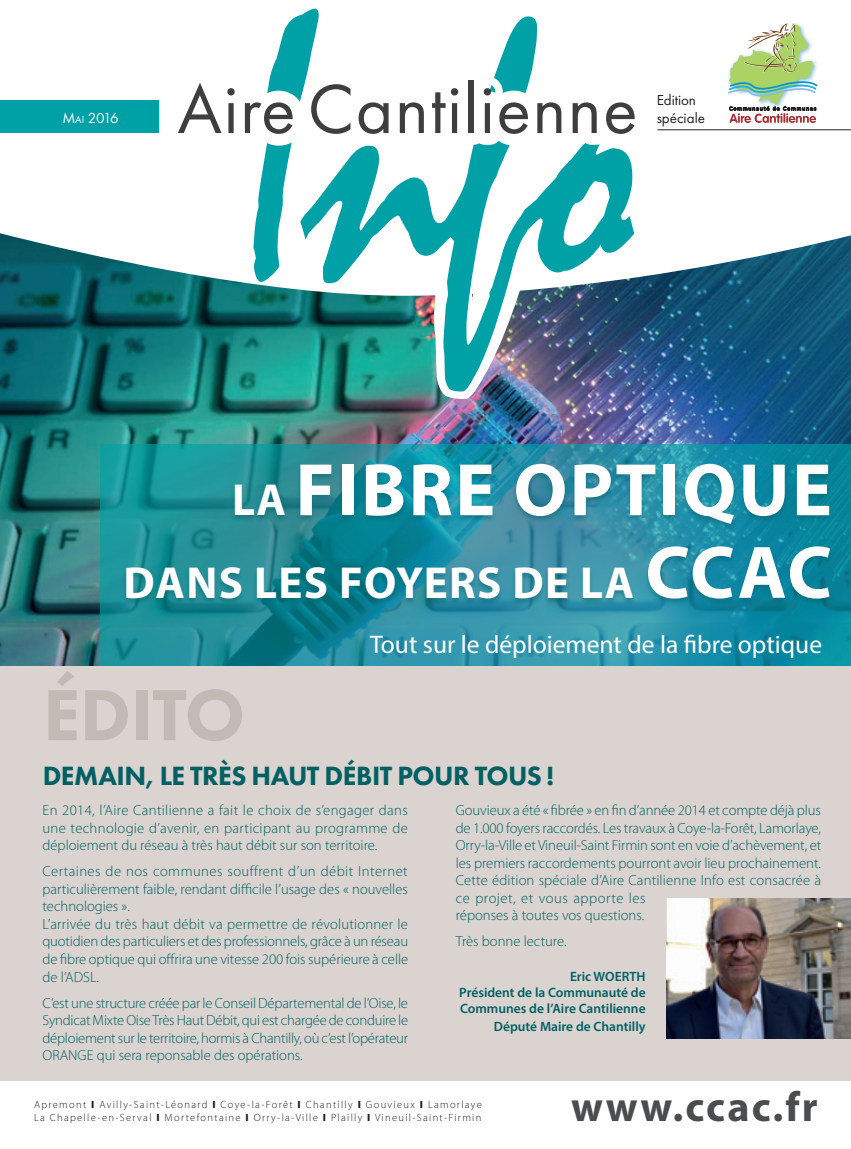
<style>
.page{position:relative;width:851px;height:1149px;background:#fff}
.page>*{position:absolute;margin:0;border:0;box-sizing:border-box;transform-origin:0 0}
.TITRE_PRINCIPAL{font:700 75px "Myriad Pro";letter-spacing:.03em;color:#fff}
.t1{font:800 74.85px "Futura PT";letter-spacing:-.01em;color:#c3bab6}
.t2{font:72px "Futura PT";letter-spacing:.02em;color:#3e3e3f}
.TITRE_PRINCIPAL-2{font:700 45px "Myriad Pro";letter-spacing:.03em;color:#fff}
.t3{font:700 42px "Myriad Pro";letter-spacing:.05em;color:#4b4c4d}
.t4{font:800 27.3px "Futura PT";letter-spacing:-.02em;color:#006064}
.t5{font:25.5px "Myriad Pro";color:#fff}
.t6{font:15px "Futura PT";color:#231f20}
.Date{font:15px "Futura PT";color:#fff}
.t7{font:300 14.7px/17.5px "Myriad Pro";color:#006064;text-align:justify}
.t8{font:600 13.5px/16.2px "Myriad Pro";color:#006064}
.t9{font:300 10.5px/13.5px "Myriad Pro";letter-spacing:.125em;color:#231f20}
.s1{font-size:10.5px}
.s2{font-size:45px}
.s3{font-size:75px}
.s4{font-weight:900}
</style>
<div class="page">
<img style="left:0;top:233px;width:850px;height:432px">
<img style="left:102px;top:99px;width:674px;height:307px">
<img style="left:243px;top:8px;width:407px;height:388px">
<svg style="left:142px;top:24px;width:523px;height:163px"></svg>
<div style="left:716px;top:11px;width:113px;height:118px;background:#fff;border-radius:12px"></div>
<svg style="left:728px;top:23px;width:90px;height:100px"></svg>
<div style="left:0;top:100px;width:159px;height:33px;background:#00a0a7"></div>
<hr style="left:657px;top:129px;width:193px;height:1px;background:#231f20">
<svg style="left:100px;top:444px;width:750px;height:221px;background:#1d8ea1"></svg>
<div style="left:122px;top:462px;width:712px;height:143px;background:#04626d;opacity:.5"></div>
<div style="left:0;top:665px;width:850px;height:415px;background:#dad3cf"></div>
<img style="left:666px;top:898px;width:184px;height:139px">
<p class="t2" style="left:177px;top:66px;width:462px">Aire Cantilienne</p>
<p class="t6" style="left:656px;top:91px;width:41px">Edition</p>
<p class="Date" style="left:62px;top:109px;width:58px">M<span class="s1">ai</span> 2016</p>
<p class="t6" style="left:656px;top:109px;width:50px">spéciale</p>
<p class="TITRE_PRINCIPAL" style="left:232px;top:441px;width:601px"><span class="s2">LA</span> FIBRE OPTIQUE</p>
<p class="TITRE_PRINCIPAL-2" style="left:123px;top:553px;width:709px">DANS LES FOYERS DE LA <span class="s3">CCAC</span></p>
<p class="t5" style="left:370px;top:628px;width:453px">Tout sur le déploiement de la fibre optique</p>
<p class="t1" style="left:43px;top:668px;width:204px">ÉDITO</p>
<p class="t4" style="left:43px;top:758px;width:513px">DEMAIN, LE TRÈS HAUT DÉBIT POUR TOUS !</p>
<p class="t7" style="left:43px;top:801px;width:367px">En 2014, l’Aire Cantilienne a fait le choix de s’engager dans une technologie d’avenir, en participant au programme de déploiement du réseau à très haut débit sur son territoire.</p>
<p class="t7" style="left:43px;top:862px;width:367px">Certaines de nos communes souffrent d’un débit Internet particulièrement faible, rendant difficile l’usage des « nouvelles technologies ».</p>
<p class="t7" style="left:43px;top:915px;width:367px">L’arrivée du très haut débit va permettre de révolutionner le quotidien des particuliers et des professionnels, grâce à un réseau de fibre optique qui offrira une vitesse 200 fois supérieure à celle de l’ADSL.</p>
<p class="t7" style="left:43px;top:993px;width:367px">C’est une structure créée par le Conseil Départemental de l’Oise, le Syndicat Mixte Oise Très Haut Débit, qui est chargée de conduire le déploiement sur le territoire, hormis à Chantilly, où c’est l’opérateur ORANGE qui sera reponsable des opérations.</p>
<p class="t7" style="left:455px;top:801px;width:367px">Gouvieux a été « fibrée » en fin d’année 2014 et compte déjà plus de 1.000 foyers raccordés. Les travaux à Coye-la-Forêt, Lamorlaye, Orry-la-Ville et Vineuil-Saint Firmin sont en voie d’achèvement, et les premiers raccordements pourront avoir lieu prochainement.</p>
<p class="t7" style="left:455px;top:871px;width:367px;text-align:left">Cette édition spéciale d’Aire Cantilienne Info est consacrée à ce projet, et vous apporte les<br>réponses à toutes vos questions.</p>
<p class="t7" style="left:455px;top:932px;width:112px">Très bonne lecture.</p>
<p class="t8" style="left:570px;top:967px;width:77px">Eric WOERTH</p>
<p class="t8" style="left:459px;top:983px;width:188px">Président de la Communauté de<br>Communes de l’Aire Cantilienne</p>
<p class="t8" style="left:493px;top:1017px;width:153px">Député Maire de Chantilly</p>
<p class="t9" style="left:34px;top:1097px;width:449px">Apremont <span class="s4">I</span> Avilly-Saint-Léonard <span class="s4">I</span> Coye-la-Forêt <span class="s4">I</span> Chantilly <span class="s4">I</span> Gouvieux <span class="s4">I</span> Lamorlaye<br>La Chapelle-en-Serval <span class="s4">I</span> Mortefontaine <span class="s4">I</span> Orry-la-Ville <span class="s4">I</span> Plailly <span class="s4">I</span> Vineuil-Saint-Firmin</p>
<p class="t3" style="left:571px;top:1078px;width:248px">www.ccac.fr</p>
</div>
